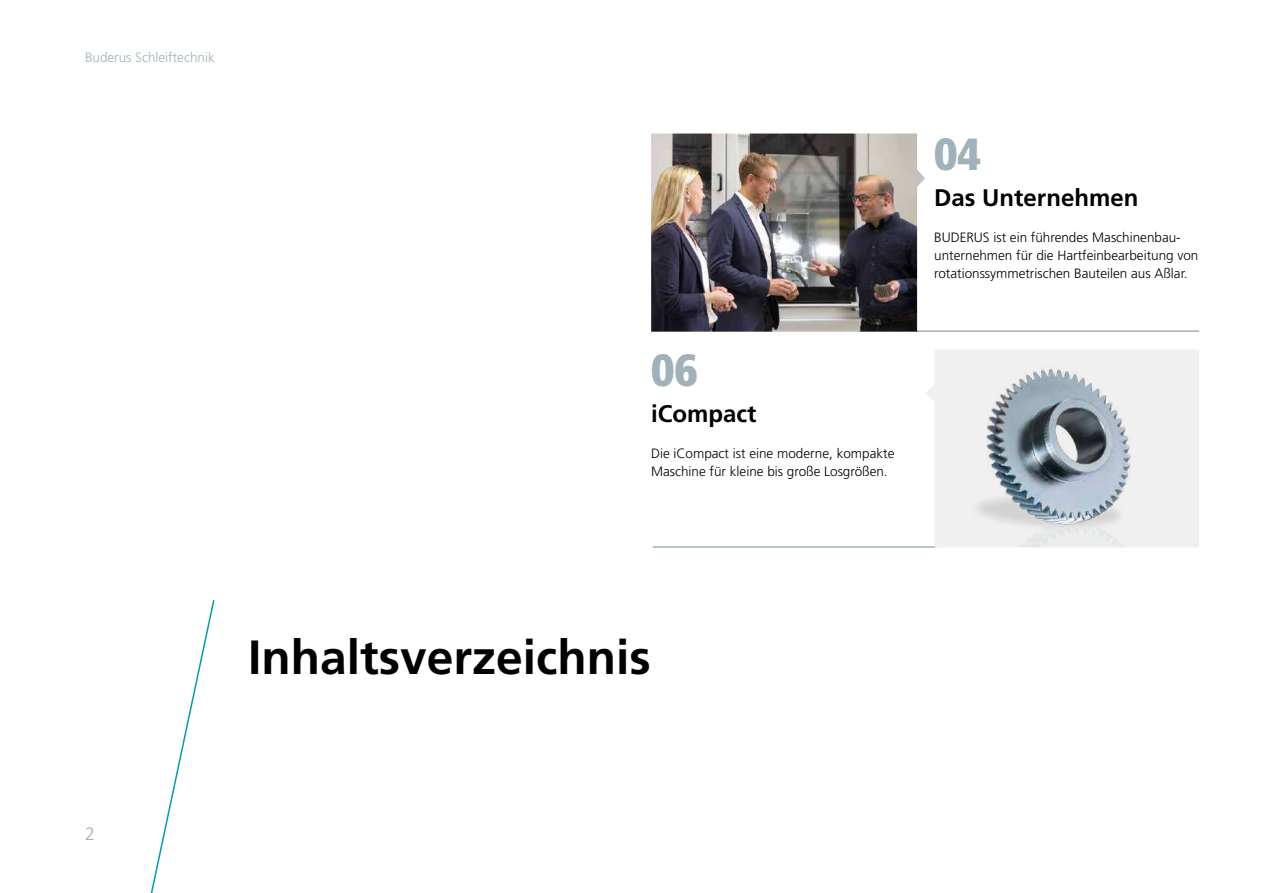
<style>
.page{position:relative;width:1263px;height:893px;background:#fff}
.page>*{position:absolute;margin:0;border:0;box-sizing:border-box;transform-origin:0 0}
.t1{font:700 48px "Frutiger LT Std";color:#000}
.t2{font:900 condensed 45px "Frutiger LT Std";color:#a0b1ba}
.t3{font:700 24px "Frutiger LT Std";color:#000}
.t4{font:300 18px "Frutiger LT Std";color:#a0b1ba}
.t5{font:300 13.5px/18px "Frutiger LT Std";color:#000}
.t6{font:300 13.5px "Frutiger LT Std";color:#a0b1ba}
</style>
<div class="page">
<hr style="left:915px;top:330px;width:284px;height:2px;background:#a0b1ba">
<hr style="left:653px;top:546px;width:283px;height:2px;background:#a0b1ba">
<img style="left:651px;top:134px;width:274px;height:198px">
<svg style="left:150px;top:600px;width:65px;height:293px"></svg>
<img style="left:925px;top:350px;width:274px;height:198px">
<p class="t6" style="left:85px;top:49px;width:131px">Buderus Schleiftechnik</p>
<h2 class="t2" style="left:651px;top:342px;width:48px">06</h2>
<h3 class="t3" style="left:651px;top:399px;width:107px">iCompact</h3>
<p class="t5" style="left:651px;top:444px;width:245px">Die iCompact ist eine moderne, kompakte<br>Maschine für kleine bis große Losgrößen.</p>
<h2 class="t2" style="left:934px;top:126px;width:48px">04</h2>
<h3 class="t3" style="left:934px;top:183px;width:206px">Das Unternehmen</h3>
<p class="t5" style="left:934px;top:228px;width:266px">BUDERUS ist ein führendes Maschinenbau&shy;unternehmen für die Hartfeinbearbeitung von rotationssymmetrischen Bauteilen aus Aßlar.</p>
<h3 class="t4" style="left:85px;top:824px;width:12px">2</h3>
<h1 class="t1" style="left:248px;top:629px;width:404px">Inhaltsverzeichnis</h1>
</div>
